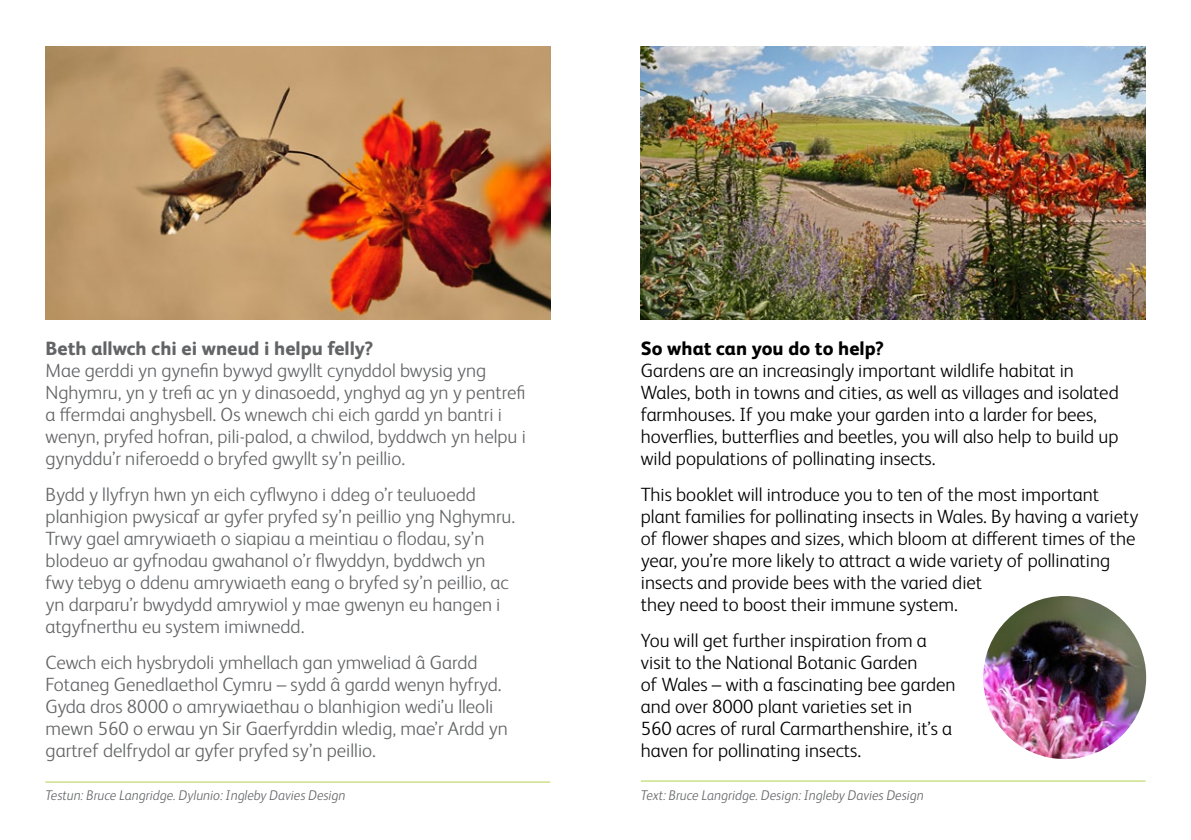
<style>
.page{position:relative;width:1191px;height:840px;background:#fff}
.page>*{position:absolute;margin:0;border:0;box-sizing:border-box;transform-origin:0 0}
.t1{font:300 19.2px/22px "FS Albert Pro";color:#636466}
.t2{font:300 19.2px/22px "FS Albert Pro";color:#000}
.t3{font:800 19.2px "FS Albert Pro";color:#636466}
.t4{font:800 19.2px "FS Albert Pro";color:#000}
.t5{font:italic 300 14px "FS Albert Pro";color:#636466;scale:.95 1}
</style>
<div class="page">
<hr style="left:45px;top:781px;width:505px;height:1px;background:#b1d34a">
<hr style="left:641px;top:780px;width:504px;height:1px;background:#b1d34a">
<img style="left:983px;top:595px;width:163px;height:163px;border-radius:81px">
<img style="left:641px;top:46px;width:504px;height:273px">
<img style="left:45px;top:46px;width:505px;height:273px">
<p class="t3" style="left:46px;top:333px;width:329px">Beth allwch chi ei wneud i helpu felly?</p>
<p class="t1" style="left:46px;top:358px;width:482px">Mae gerddi yn gynefin bywyd gwyllt cynyddol bwysig yng Nghymru, yn y trefi ac yn y dinasoedd, ynghyd ag yn y pentrefi a ffermdai anghysbell. Os wnewch chi eich gardd yn bantri i wenyn, pryfed hofran, pili-palod, a chwilod, byddwch yn helpu i gynyddu’r niferoedd o bryfed gwyllt sy’n peillio.</p>
<p class="t1" style="left:46px;top:482px;width:471px">Bydd y llyfryn hwn yn eich cyflwyno i ddeg o’r teuluoedd planhigion pwysicaf ar gyfer pryfed sy’n peillio yng Nghymru.<br>Trwy gael amrywiaeth o siapiau a meintiau o flodau, sy’n blodeuo ar gyfnodau gwahanol o’r flwyddyn, byddwch yn fwy tebyg o ddenu amrywiaeth eang o bryfed sy’n peillio, ac yn darparu’r bwydydd amrywiol y mae gwenyn eu hangen i atgyfnerthu eu system imiwnedd.</p>
<p class="t1" style="left:46px;top:650px;width:464px">Cewch eich hysbrydoli ymhellach gan ymweliad â Gardd Fotaneg Genedlaethol Cymru – sydd â gardd wenyn hyfryd.<br>Gyda dros 8000 o amrywiaethau o blanhigion wedi’u lleoli mewn 560 o erwau yn Sir Gaerfyrddin wledig, mae’r Ardd yn gartref delfrydol ar gyfer pryfed sy’n peillio.</p>
<p class="t5" style="left:45px;top:784px;width:317px">Testun: Bruce Langridge. Dylunio: Ingleby Davies Design</p>
<p class="t5" style="left:641px;top:784px;width:299px">Text: Bruce Langridge. Design: Ingleby Davies Design</p>
<p class="t4" style="left:641px;top:333px;width:245px">So what can you do to help?</p>
<p class="t2" style="left:641px;top:358px;width:479px">Gardens are an increasingly important wildlife habitat in Wales, both in towns and cities, as well as villages and isolated farmhouses. If you make your garden into a larder for bees, hoverflies, butterflies and beetles, you will also help to build up wild populations of pollinating insects.</p>
<p class="t2" style="left:641px;top:482px;width:499px">This booklet will introduce you to ten of the most important plant families for pollinating insects in Wales. By having a variety of flower shapes and sizes, which bloom at different times of the year, you’re more likely to attract a wide variety of pollinating insects and provide bees with the varied diet<br>they need to boost their immune system.</p>
<p class="t2" style="left:641px;top:628px;width:316px">You will get further inspiration from a visit to the National Botanic Garden<br>of Wales – with a fascinating bee garden and over 8000 plant varieties set in<br>560 acres of rural Carmarthenshire, it’s a haven for pollinating insects.</p>
</div>
